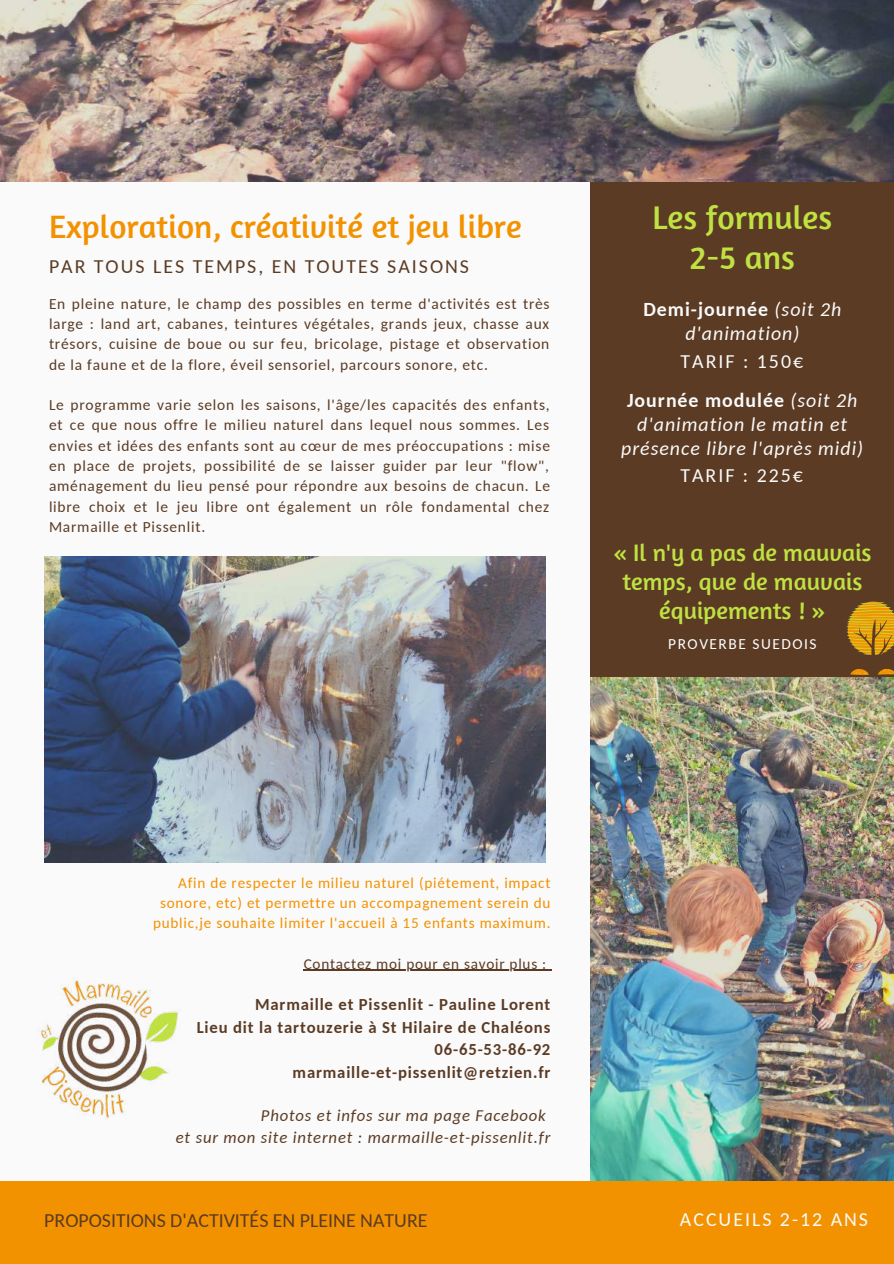
<style>
.page{position:relative;width:894px;height:1264px;background:#fff}
.page>*{position:absolute;margin:0;border:0;box-sizing:border-box;transform-origin:0 0}
.t1{font:33.6px/39.5px "Amaranth";color:#bfe142;text-align:center}
.t2{font:33.15px "Amaranth";color:#f39200}
.t3{font:24.45px/29.2px "Amaranth";color:#bfe142;text-align:center}
.t4{font:italic 19.8px/23.7px "Carlito";letter-spacing:.05em;color:#fafafa;text-align:center}
.t5{font:19.8px "Carlito";color:#5b3b24}
.t6{font:19.8px "Carlito";letter-spacing:.1em;color:#5b3b24}
.t7{font:700 19.8px/39.8px "Carlito";letter-spacing:.05em;color:#fafafa;text-align:center}
.t8{font:19.8px "Carlito";letter-spacing:.1em;color:#fafafa}
.t9{font:700 16.65px/22.5px "Carlito";letter-spacing:.05em;color:#5b3b24;text-align:right}
.t10{font:italic 16.65px/22.5px "Carlito";letter-spacing:.05em;color:#5b3b24;text-align:right}
.t11{font:15.45px/20.2px "Carlito";letter-spacing:.05em;color:#5b3b24;text-align:justify}
.t12{font:15.3px "Carlito";letter-spacing:.1em;color:#fff}
.t13{font:15.15px/20.2px "Carlito";letter-spacing:.05em;color:#f39200;text-align:right}
.t14{font:15.15px "Carlito";letter-spacing:.05em;color:#5b3b24}
.s1{font-weight:700;font-style:normal}
.s2{font-weight:400}
.s3{font-weight:400;font-style:italic}
</style>
<div class="page">
<div style="left:0;top:0;width:893px;height:1263px;background:#fafafa"></div>
<img style="left:590px;top:676px;width:303px;height:505px">
<div style="left:0;top:1181px;width:893px;height:82px;background:#f39200"></div>
<img style="left:0;top:0;width:893px;height:182px">
<div style="left:590px;top:182px;width:303px;height:494px;background:#5b3b24"></div>
<img style="left:44px;top:556px;width:501px;height:306px">
<img style="left:41px;top:980px;width:137px;height:138px">
<hr style="left:304px;top:969px;width:243px;height:1px;background:#5b3b24">
<svg style="left:846px;top:601px;width:47px;height:74px"></svg>
<h2 class="t2" style="left:49px;top:205px;width:474px">Exploration, créativité et jeu libre</h2>
<p class="t6" style="left:49px;top:258px;width:421px">PAR TOUS LES TEMPS, EN TOUTES SAISONS</p>
<p class="t11" style="left:49px;top:295px;width:502px">En pleine nature, le champ des possibles en terme d'activités est très large : land art, cabanes, teintures végétales, grands jeux, chasse aux trésors, cuisine de boue ou sur feu, bricolage, pistage et observation de la faune et de la flore, éveil sensoriel, parcours sonore, etc.</p>
<p class="t11" style="left:49px;top:396px;width:502px">Le programme varie selon les saisons, l'âge/les capacités des enfants, et ce que nous offre le milieu naturel dans lequel nous sommes. Les envies et idées des enfants sont au cœur de mes préoccupations : mise en place de projets, possibilité de se laisser guider par leur "flow", aménagement du lieu pensé pour répondre aux besoins de chacun. Le libre choix et le jeu libre ont également un rôle fondamental chez Marmaille et Pissenlit.</p>
<h1 class="t1" style="left:652px;top:197px;width:181px">Les formules<br>2-5 ans</h1>
<p class="t4" style="left:643px;top:299px;width:199px"><span class="s1">Demi-journée</span> (soit 2h d'animation)</p>
<p class="t7" style="left:627px;top:343px;width:232px"><span class="s2">TARIF : 150€<br></span>Journée modulée <span class="s3">(soit 2h</span></p>
<p class="t4" style="left:621px;top:414px;width:243px">d'animation le matin et présence libre l'après midi)</p>
<p class="t8" style="left:680px;top:467px;width:124px">TARIF : 225€</p>
<h3 class="t3" style="left:613px;top:537px;width:260px">« Il n'y a pas de mauvais temps, que de mauvais équipements ! »</h3>
<p class="t12" style="left:668px;top:637px;width:150px">PROVERBE SUEDOIS</p>
<p class="t13" style="left:153px;top:873px;width:399px">Afin de respecter le milieu naturel (piétement, impact sonore, etc) et permettre un accompagnement serein du public,je souhaite limiter l'accueil à 15 enfants maximum.</p>
<p class="t14" style="left:304px;top:957px;width:244px">Contactez moi pour en savoir plus :</p>
<p class="t9" style="left:197px;top:994px;width:355px">Marmaille et Pissenlit - Pauline Lorent<br>Lieu dit la tartouzerie à St Hilaire de Chaléons 06-65-53-86-92 marmaille-et-pissenlit@retzien.fr</p>
<p class="t10" style="left:176px;top:1105px;width:376px">Photos et infos sur ma page Facebook<br>et sur mon site internet : marmaille-et-pissenlit.fr</p>
<p class="t5" style="left:44px;top:1212px;width:384px">PROPOSITIONS D'ACTIVITÉS EN PLEINE NATURE</p>
<p class="t8" style="left:679px;top:1211px;width:189px">ACCUEILS 2-12 ANS</p>
</div>
